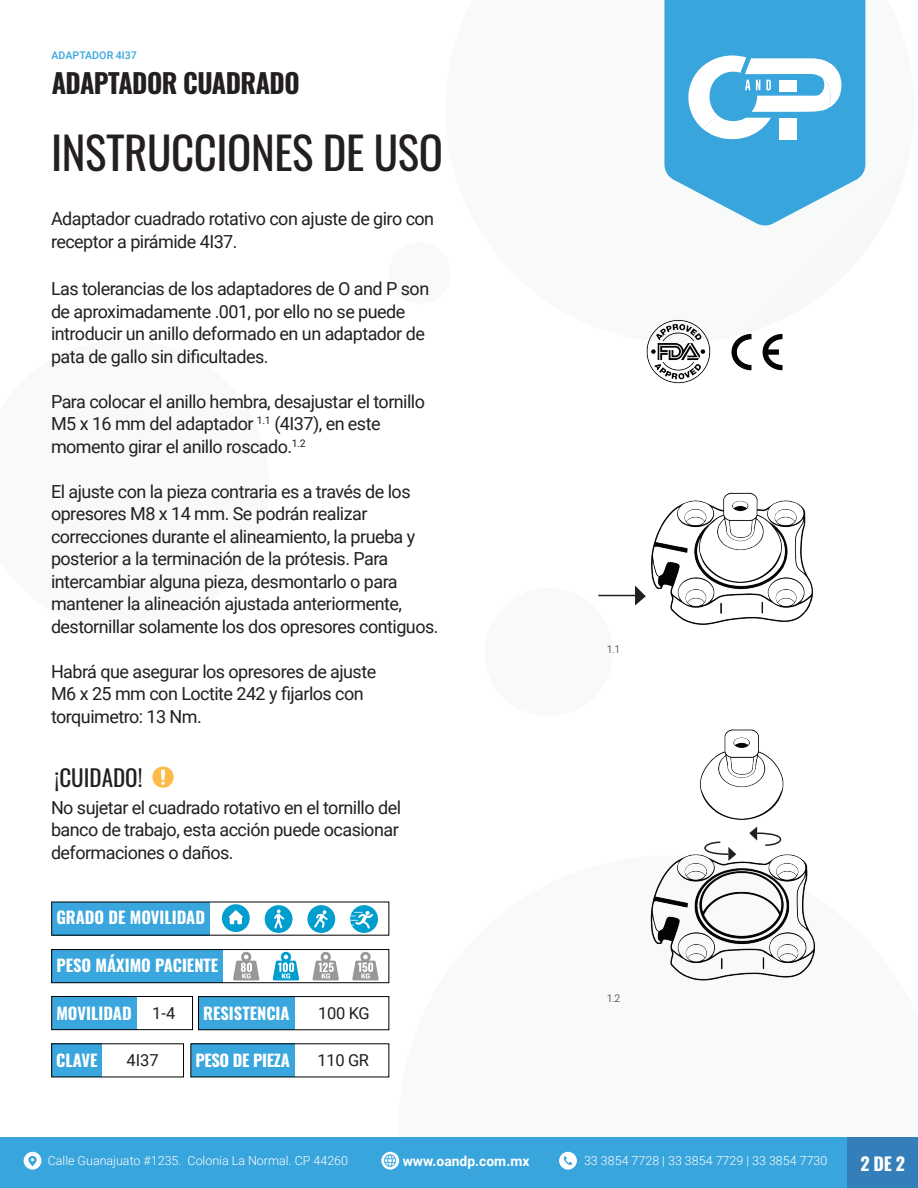
<style>
.page{position:relative;width:918px;height:1188px;background:#fff}
.page>*{position:absolute;margin:0;border:0;box-sizing:border-box;transform-origin:0 0}
.t1{font:45px "Oswald";letter-spacing:-.01em;color:#231f20}
.t2{font:700 27px "Oswald";letter-spacing:-.02em;color:#231f20}
.t3{font:23.1px "Oswald";color:#231f20}
.t4{font:18px/22.5px "Roboto";letter-spacing:-.03em;color:#231f20}
.t5{font:700 18px "Oswald";color:#fff}
.t6{font:700 16.5px "Oswald";color:#fff}
.t7{font:16.5px "Roboto";letter-spacing:-.02em;color:#231f20}
.t8{font:700 16.5px "Oswald";letter-spacing:-.02em;color:#fff}
.t9{font:700 13.8px "Roboto";color:#fff}
.t10{font:300 12.45px "Roboto";color:#fff}
.t11{font:500 10.65px "Roboto";letter-spacing:.005em;color:#38a5dc}
.t12{font:300 10.5px "Roboto";color:#231f20}
.s1{font-family:"Roboto";font-weight:400;color:#231f20}
</style>
<div class="page">
<div style="left:485px;top:588px;width:128px;height:128px;background:#f8f9f9;border-radius:64px"></div>
<div style="left:389px;top:242px;width:62px;height:62px;background:#f8f9f9;border-radius:31px"></div>
<div style="left:0;top:1137px;width:848px;height:51px;background:#38a5dc"></div>
<div style="left:848px;top:1137px;width:70px;height:51px;background:#347fb9"></div>
<svg style="left:664px;top:0;width:201px;height:226px;background:#57b2e0"></svg>
<svg style="left:688px;top:56px;width:153px;height:83px"></svg>
<svg style="left:24px;top:1152px;width:17px;height:18px"></svg>
<img style="left:25px;top:1153px;width:15px;height:15px">
<svg style="left:381px;top:1152px;width:18px;height:18px"></svg>
<div style="left:383px;top:1154px;width:14px;height:14px;background:#f8fcfd;border-radius:50%"></div>
<img style="left:383px;top:1153px;width:15px;height:15px;border-radius:8px">
<svg style="left:559px;top:1152px;width:18px;height:18px"></svg>
<img style="left:560px;top:1153px;width:16px;height:15px;border-radius:8px">
<img style="left:731px;top:333px;width:52px;height:38px">
<img style="left:646px;top:319px;width:65px;height:65px">
<img style="left:152px;top:766px;width:22px;height:22px">
<hr style="left:598px;top:595px;width:37px;height:1px;background:#231f20">
<svg style="left:635px;top:586px;width:8px;height:19px"></svg>
<svg style="left:749px;top:827px;width:33px;height:15px"></svg>
<img style="left:650px;top:842px;width:166px;height:139px">
<div style="left:52px;top:1044px;width:50px;height:33px;background:#39a6dd"></div>
<div style="left:52px;top:996px;width:84px;height:34px;background:#39a6dd"></div>
<div style="left:51px;top:996px;width:142px;height:34px;border:1px solid #000"></div>
<div style="left:191px;top:1044px;width:103px;height:33px;background:#39a6dd"></div>
<div style="left:199px;top:997px;width:95px;height:33px;background:#39a6dd"></div>
<div style="left:198px;top:996px;width:191px;height:34px;border:1px solid #000"></div>
<div style="left:52px;top:950px;width:171px;height:33px;background:#39a6dd"></div>
<div style="left:51px;top:949px;width:338px;height:34px;border:1px solid #000"></div>
<svg style="left:233px;top:951px;width:27px;height:29px"></svg>
<svg style="left:273px;top:951px;width:26px;height:29px"></svg>
<svg style="left:312px;top:951px;width:27px;height:29px"></svg>
<svg style="left:352px;top:951px;width:27px;height:29px"></svg>
<div style="left:52px;top:902px;width:157px;height:33px;background:#39a6dd"></div>
<svg style="left:350px;top:905px;width:28px;height:28px"></svg>
<svg style="left:307px;top:905px;width:28px;height:28px"></svg>
<svg style="left:265px;top:905px;width:27px;height:28px"></svg>
<svg style="left:222px;top:904px;width:28px;height:28px"></svg>
<img style="left:643px;top:492px;width:171px;height:133px">
<img style="left:700px;top:729px;width:84px;height:91px">
<p class="t11" style="left:51px;top:48px;width:87px">ADAPTADOR 4I37</p>
<h2 class="t2" style="left:52px;top:69px;width:250px">ADAPTADOR CUADRADO</h2>
<h1 class="t1" style="left:51px;top:112px;width:393px">INSTRUCCIONES DE USO</h1>
<p class="t4" style="left:51px;top:207px;width:385px">Adaptador cuadrado rotativo con ajuste de giro con receptor a pirámide 4I37.</p>
<p class="t4" style="left:51px;top:277px;width:380px">Las tolerancias de los adaptadores de O and P son de aproximadamente .001, por ello no se puede introducir un anillo deformado en un adaptador de pata de gallo sin dificultades.</p>
<p class="t4" style="left:51px;top:390px;width:376px">Para colocar el anillo hembra, desajustar el tornillo<br>M5 x 16 mm del adaptador <sup>1.1</sup> (4I37), en este momento girar el anillo roscado.<sup>1.2</sup></p>
<p class="t4" style="left:51px;top:480px;width:389px">El ajuste con la pieza contraria es a través de los opresores M8 x 14 mm. Se podrán realizar correcciones durante el alineamiento, la prueba y posterior a la terminación de la prótesis. Para intercambiar alguna pieza, desmontarlo o para mantener la alineación ajustada anteriormente, destornillar solamente los dos opresores contiguos.</p>
<p class="t4" style="left:51px;top:660px;width:327px">Habrá que asegurar los opresores de ajuste<br>M6 x 25 mm con Loctite 242 y fijarlos con torquimetro: 13 Nm.</p>
<p class="t3" style="left:55px;top:757px;width:89px">¡CUIDADO!</p>
<p class="t4" style="left:51px;top:795px;width:352px">No sujetar el cuadrado rotativo en el tornillo del banco de trabajo, esta acción puede ocasionar deformaciones o daños.</p>
<p class="t6" style="left:56px;top:909px;width:150px">GRADO DE MOVILIDAD</p>
<p class="t6" style="left:56px;top:956px;width:163px">PESO MÁXIMO PACIENTE</p>
<p class="t6" style="left:56px;top:1004px;width:120px">MOVILIDAD <span class="s1">1-4</span></p>
<p class="t7" style="left:127px;top:1049px;width:34px">4I37</p>
<p class="t8" style="left:195px;top:1052px;width:96px">PESO DE PIEZA</p>
<p class="t7" style="left:317px;top:1049px;width:53px">110 GR</p>
<p class="t6" style="left:203px;top:1004px;width:88px">RESISTENCIA</p>
<p class="t7" style="left:318px;top:1002px;width:53px">100 KG</p>
<p class="t6" style="left:56px;top:1052px;width:43px">CLAVE</p>
<p class="t12" style="left:607px;top:642px;width:15px">1.1</p>
<p class="t12" style="left:607px;top:991px;width:15px">1.2</p>
<p class="t10" style="left:48px;top:1152px;width:302px">Calle Guanajuato #1235. Colonia La Normal. CP 44260</p>
<p class="t9" style="left:403px;top:1151px;width:128px">www.oandp.com.mx</p>
<p class="t10" style="left:584px;top:1152px;width:245px">33 3854 7728 | 33 3854 7729 | 33 3854 7730</p>
<p class="t5" style="left:861px;top:1155px;width:46px">2 DE 2</p>
</div>
